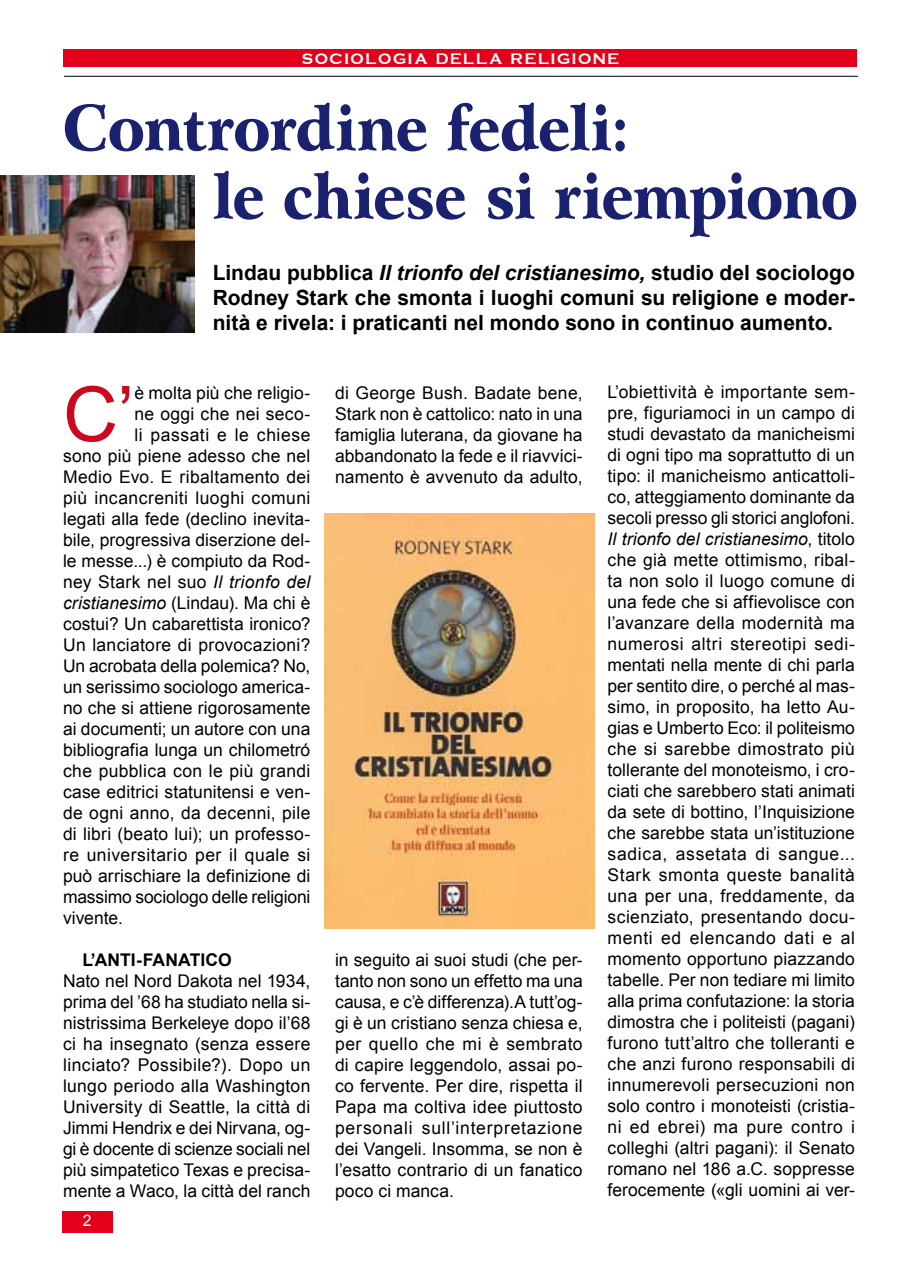
<style>
.page{position:relative;width:918px;height:1275px;background:#fff}
.page>*{position:absolute;margin:0;border:0;box-sizing:border-box;transform-origin:0 0}
.t1{font:76.12px "Arial";color:#cd071e}
.t2{font:900 63px/68.2px "Arrus BT";letter-spacing:-.015em;color:#1a216e;scale:.89 1}
.t3{font:700 21px/25.2px "Arial";color:#000;text-align:justify}
.t4{font:17.5px/21px "Arial";letter-spacing:.005em;color:#000;text-align:justify}
.t5{font:17.5px "Arial";letter-spacing:.03em;color:#000}
.t6{font:17.5px "Arial";letter-spacing:.025em;color:#000}
.t7{font:700 17.5px "Arial";letter-spacing:.005em;color:#000}
.t8{font:700 15.75px "Copperplate";letter-spacing:.1em;color:#fff}
.t9{font:15.75px "Arial";color:#fff}
.s1{font-style:italic}
</style>
<div class="page">
<div style="left:62px;top:1211px;width:51px;height:21px;background:#e2001a"></div>
<div style="left:63px;top:50px;width:794px;height:17px;background:#e2001a"></div>
<hr style="left:64px;top:76px;width:794px;height:1px;background:#000">
<img style="left:324px;top:513px;width:270px;height:416px">
<img style="left:0;top:176px;width:195px;height:157px">
<p class="t8" style="left:302px;top:50px;width:319px">SOCIOLOGIA DELLA RELIGIONE</p>
<h2 class="t2" style="left:213px;top:95px;width:726px;text-indent:-150px">Contrordine fedeli:<br>le chiese si riempiono</h2>
<p class="t3" style="left:213px;top:261px;width:643px">Lindau pubblica <span class="s1">Il trionfo del cristianesimo,</span> studio del sociologo Rodney Stark che smonta i luoghi comuni su religione e moder&shy;nità e rivela: i praticanti nel mondo sono in continuo aumento.</p>
<h1 class="t1" style="left:63px;top:364px;width:73px">C’</h1>
<p class="t4" style="left:134px;top:383px;width:177px">è molta più che religio-</p>
<p class="t4" style="left:134px;top:404px;width:177px">ne oggi che nei seco-</p>
<p class="t5" style="left:134px;top:423px;width:177px">li passati e le chiese</p>
<p class="t4" style="left:63px;top:446px;width:249px">sono più piene adesso che nel</p>
<p class="t4" style="left:63px;top:467px;width:249px">Medio Evo. E ribaltamento dei</p>
<p class="t6" style="left:63px;top:486px;width:249px">più incancreniti luoghi comuni</p>
<p class="t4" style="left:63px;top:509px;width:249px">legati alla fede (declino inevita-</p>
<p class="t4" style="left:63px;top:530px;width:249px">bile, progressiva diserzione del-</p>
<p class="t4" style="left:63px;top:551px;width:249px">le messe...) è compiuto da Rod-</p>
<p class="t4" style="left:63px;top:572px;width:249px">ney Stark nel suo <span class="s1">Il trionfo del</span></p>
<p class="t4" style="left:63px;top:593px;width:249px"><span class="s1">cristianesimo</span> (Lindau). Ma chi è</p>
<p class="t4" style="left:63px;top:614px;width:249px">costui? Un cabarettista ironico?</p>
<p class="t4" style="left:63px;top:635px;width:249px">Un lanciatore di provocazioni?</p>
<p class="t4" style="left:63px;top:656px;width:249px">Un acrobata della polemica? No,</p>
<p class="t4" style="left:63px;top:677px;width:249px">un serissimo sociologo america-</p>
<p class="t4" style="left:63px;top:698px;width:249px">no che si attiene rigorosamente</p>
<p class="t4" style="left:63px;top:719px;width:249px">ai documenti; un autore con una</p>
<p class="t4" style="left:63px;top:740px;width:249px">bibliografia lunga un chilometró</p>
<p class="t4" style="left:63px;top:761px;width:249px">che pubblica con le più grandi</p>
<p class="t4" style="left:63px;top:782px;width:249px">case editrici statunitensi e ven-</p>
<p class="t4" style="left:63px;top:803px;width:249px">de ogni anno, da decenni, pile</p>
<p class="t4" style="left:63px;top:824px;width:249px">di libri (beato lui); un professo-</p>
<p class="t5" style="left:63px;top:843px;width:249px">re universitario per il quale si</p>
<p class="t4" style="left:63px;top:866px;width:249px">può arrischiare la definizione di</p>
<p class="t4" style="left:63px;top:887px;width:249px">massimo sociologo delle religioni</p>
<p class="t4" style="left:63px;top:908px;width:61px">vivente.</p>
<p class="t7" style="left:82px;top:948px;width:151px">L’ANTI-FANATICO</p>
<p class="t4" style="left:63px;top:971px;width:249px">Nato nel Nord Dakota nel 1934, prima del ’68 ha studiato nella si&shy;nistrissima Berkeleye dopo il’68 ci ha insegnato (senza essere linciato? Possibile?). Dopo un lungo periodo alla Washington University di Seattle, la città di Jimmi Hendrix e dei Nirvana, og&shy;gi è docente di scienze sociali nel più simpatetico Texas e precisa&shy;mente a Waco, la città del ranch</p>
<p class="t9" style="left:83px;top:1210px;width:10px">2</p>
<p class="t4" style="left:335px;top:383px;width:249px">di George Bush. Badate bene, Stark non è cattolico: nato in una famiglia luterana, da giovane ha abbandonato la fede e il riavvici&shy;namento è avvenuto da adulto,</p>
<p class="t4" style="left:335px;top:950px;width:249px">in seguito ai suoi studi (che per&shy;tanto non sono un effetto ma una causa, e c’è differenza).A tutt’og&shy;gi è un cristiano senza chiesa e, per quello che mi è sembrato di capire leggendolo, assai po&shy;co fervente. Per dire, rispetta il Papa ma coltiva idee piuttosto personali sull’interpretazione dei Vangeli. Insomma, se non è l’esatto contrario di un fanatico poco ci manca.</p>
<p class="t4" style="left:607px;top:382px;width:249px">L’obiettività è importante sem&shy;pre, figuriamoci in un campo di studi devastato da manicheismi di ogni tipo ma soprattutto di un tipo: il manicheismo anticattoli&shy;co, atteggiamento dominante da secoli presso gli storici anglofoni.<br><span class="s1">Il trionfo del cristianesimo</span>, titolo che già mette ottimismo, ribal&shy;ta non solo il luogo comune di una fede che si affievolisce con l’avanzare della modernità ma numerosi altri stereotipi sedi&shy;mentati nella mente di chi parla per sentito dire, o perché al mas&shy;simo, in proposito, ha letto Au&shy;gias e Umberto Eco: il politeismo che si sarebbe dimostrato più tollerante del monoteismo, i cro&shy;ciati che sarebbero stati animati da sete di bottino, l’Inquisizione che sarebbe stata un’istituzione sadica, assetata di sangue...<br>Stark smonta queste banalità una per una, freddamente, da scienziato, presentando docu&shy;menti ed elencando dati e al momento opportuno piazzando tabelle. Per non tediare mi limito alla prima confutazione: la storia dimostra che i politeisti (pagani) furono tutt’altro che tolleranti e che anzi furono responsabili di innumerevoli persecuzioni non solo contro i monoteisti (cristia&shy;ni ed ebrei) ma pure contro i colleghi (altri pagani): il Senato romano nel 186 a.C. soppresse ferocemente («gli uomini ai ver-</p>
</div>
